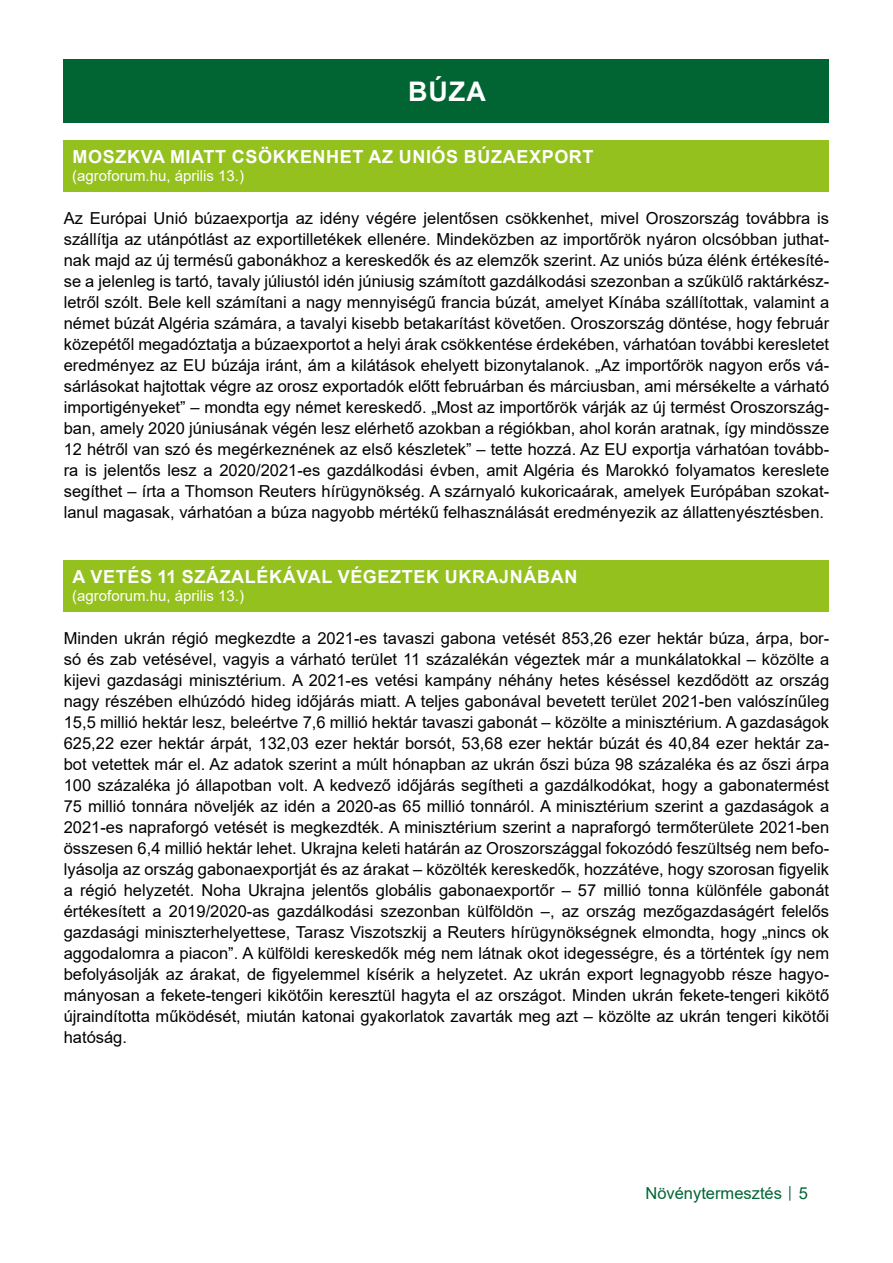
<style>
.page{position:relative;width:893px;height:1263px;background:#fff}
.page>*{position:absolute;margin:0;border:0;box-sizing:border-box;transform-origin:0 0}
.Cím_01{font:700 27px "Arial";color:#fff}
.Cím_02{font:700 18px "Arial";letter-spacing:.035em;color:#fff}
.Szoveg{font:16.5px/21px "Arial";color:#000;text-align:justify}
.t1{font:16.5px "Arial";color:#006533}
.Cím_03{font:15px "Arial";color:#fff}
.s1{font-size:12px}
</style>
<div class="page">
<div style="left:64px;top:60px;width:765px;height:63px;background:#006533"></div>
<div style="left:64px;top:140px;width:765px;height:51px;background:#95c11f"></div>
<div style="left:64px;top:560px;width:765px;height:51px;background:#95c11f"></div>
<p class="Cím_01" style="left:408px;top:73px;width:79px">BÚZA</p>
<p class="Cím_02" style="left:73px;top:144px;width:522px">MOSZKVA MIATT CSÖKKENHET AZ UNIÓS BÚZAEXPORT</p>
<p class="Cím_03" style="left:72px;top:166px;width:173px">(agroforum.hu, április 13.)</p>
<p class="Szoveg" style="left:64px;top:208px;width:767px">Az Európai Unió búzaexportja az idény végére jelentősen csökkenhet, mivel Oroszország továbbra is szállítja az utánpótlást az exportilletékek ellenére. Mindeközben az importőrök nyáron olcsóbban juthat&shy;nak majd az új termésű gabonákhoz a kereskedők és az elemzők szerint. Az uniós búza élénk értékesíté&shy;se a jelenleg is tartó, tavaly júliustól idén júniusig számított gazdálkodási szezonban a szűkülő raktárkész&shy;letről szólt. Bele kell számítani a nagy mennyiségű francia búzát, amelyet Kínába szállítottak, valamint a német búzát Algéria számára, a tavalyi kisebb betakarítást követően. Oroszország döntése, hogy február közepétől megadóztatja a búzaexportot a helyi árak csökkentése érdekében, várhatóan további keresletet eredményez az EU búzája iránt, ám a kilátások ehelyett bizonytalanok. „Az importőrök nagyon erős vá&shy;sárlásokat hajtottak végre az orosz exportadók előtt februárban és márciusban, ami mérsékelte a várható importigényeket” – mondta egy német kereskedő. „Most az importőrök várják az új termést Oroszország&shy;ban, amely 2020 júniusának végén lesz elérhető azokban a régiókban, ahol korán aratnak, így mindössze 12 hétről van szó és megérkeznének az első készletek” – tette hozzá. Az EU exportja várhatóan tovább&shy;ra is jelentős lesz a 2020/2021-es gazdálkodási évben, amit Algéria és Marokkó folyamatos kereslete segíthet – írta a Thomson Reuters hírügynökség. A szárnyaló kukoricaárak, amelyek Európában szokat&shy;lanul magasak, várhatóan a búza nagyobb mértékű felhasználását eredményezik az állattenyésztésben.</p>
<p class="Cím_02" style="left:73px;top:564px;width:506px">A VETÉS 11 SZÁZALÉKÁVAL VÉGEZTEK UKRAJNÁBAN</p>
<p class="Cím_03" style="left:72px;top:586px;width:173px">(agroforum.hu, április 13.)</p>
<p class="Szoveg" style="left:64px;top:628px;width:767px">Minden ukrán régió megkezdte a 2021-es tavaszi gabona vetését 853,26 ezer hektár búza, árpa, bor&shy;só és zab vetésével, vagyis a várható terület 11 százalékán végeztek már a munkálatokkal – közölte a kijevi gazdasági minisztérium. A 2021-es vetési kampány néhány hetes késéssel kezdődött az ország nagy részében elhúzódó hideg időjárás miatt. A teljes gabonával bevetett terület 2021-ben valószínűleg 15,5 millió hektár lesz, beleértve 7,6 millió hektár tavaszi gabonát – közölte a minisztérium. A gazdaságok 625,22 ezer hektár árpát, 132,03 ezer hektár borsót, 53,68 ezer hektár búzát és 40,84 ezer hektár za&shy;bot vetettek már el. Az adatok szerint a múlt hónapban az ukrán őszi búza 98 százaléka és az őszi árpa 100 százaléka jó állapotban volt. A kedvező időjárás segítheti a gazdálkodókat, hogy a gabonatermést 75 millió tonnára növeljék az idén a 2020-as 65 millió tonnáról. A minisztérium szerint a gazdaságok a 2021-es napraforgó vetését is megkezdték. A minisztérium szerint a napraforgó termőterülete 2021-ben összesen 6,4 millió hektár lehet. Ukrajna keleti határán az Oroszországgal fokozódó feszültség nem befo&shy;lyásolja az ország gabonaexportját és az árakat – közölték kereskedők, hozzátéve, hogy szorosan figyelik a régió helyzetét. Noha Ukrajna jelentős globális gabonaexportőr – 57 millió tonna különféle gabonát értékesített a 2019/2020-as gazdálkodási szezonban külföldön –, az ország mezőgazdaságért felelős gazdasági miniszterhelyettese, Tarasz Viszotszkij a Reuters hírügynökségnek elmondta, hogy „nincs ok aggodalomra a piacon”. A külföldi kereskedők még nem látnak okot idegességre, és a történtek így nem befolyásolják az árakat, de figyelemmel kísérik a helyzetet. Az ukrán export legnagyobb része hagyo&shy;mányosan a fekete-tengeri kikötőin keresztül hagyta el az országot. Minden ukrán fekete-tengeri kikötő újraindította működését, miután katonai gyakorlatok zavarták meg azt – közölte az ukrán tengeri kikötői hatóság.</p>
<p class="t1" style="left:645px;top:1182px;width:164px">Növénytermesztés <span class="s1">│</span> 5</p>
</div>
